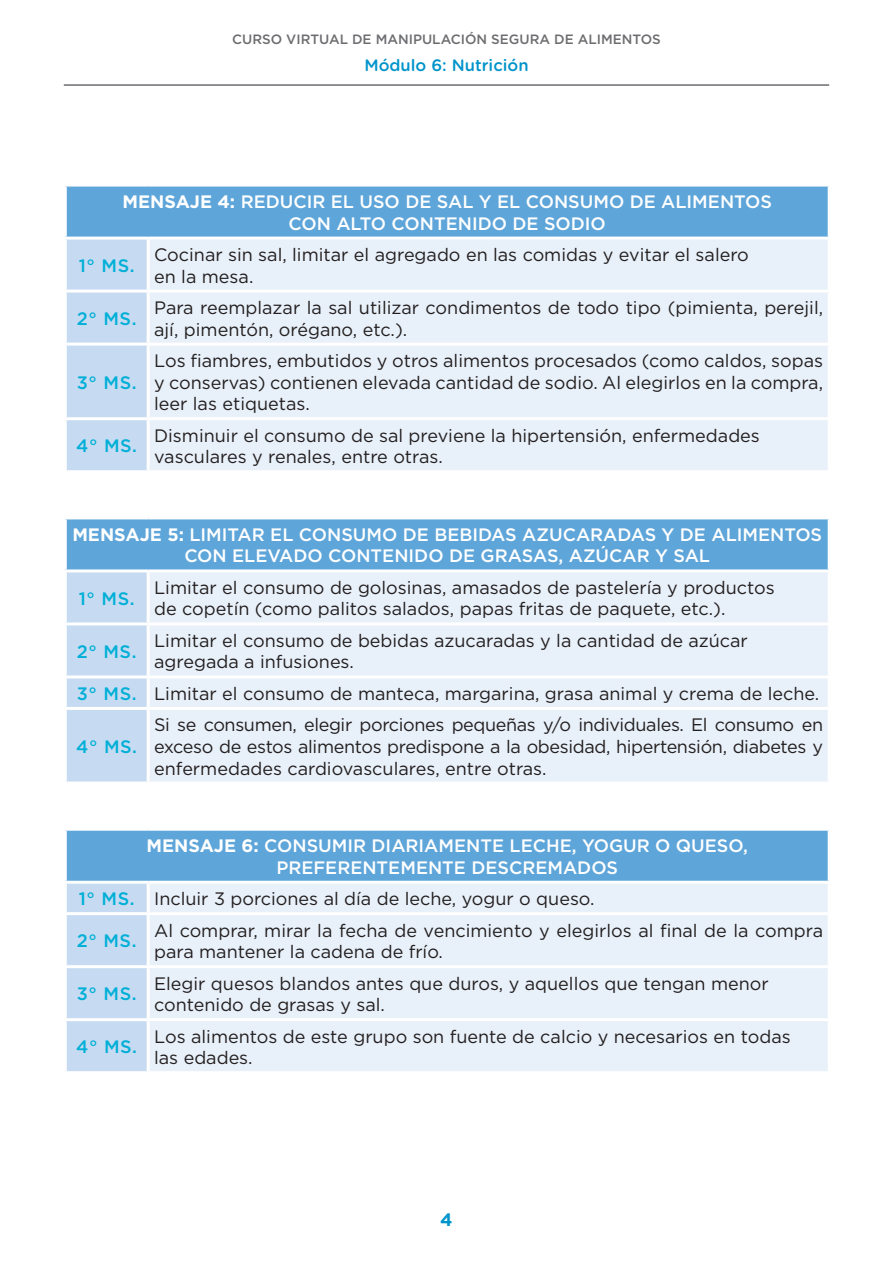
<style>
.page{position:relative;width:893px;height:1263px;background:#fff}
.page>*{position:absolute;margin:0;border:0;box-sizing:border-box;transform-origin:0 0}
.t1{font:18px/21.6px "Gotham";color:#231f20}
.t2{font:500 18px/21.6px "Gotham";color:#fff;text-align:center}
.t3{font:500 18px "Gotham";letter-spacing:.03em;color:#00afd7}
.t4{font:700 18px "Gotham";color:#0094ca}
.t5{font:500 16.5px "Gotham Rounded";color:#0094ca}
.t6{font:500 13.5px "Gotham";color:#6c6d70}
.s1{font-weight:700}
.s2{font-weight:500;color:#00afd7}
</style>
<div class="page">
<hr style="left:64px;top:84px;width:765px;height:2px;background:#6c6d70">
<div style="left:65px;top:185px;width:764px;height:53px;background:#5ea5da"></div>
<div style="left:67px;top:240px;width:80px;height:230px;background:#c6dbf1"></div>
<div style="left:150px;top:240px;width:678px;height:230px;background:#e8f0f9"></div>
<hr style="left:64px;top:184px;width:84px;height:3px;background:#fff">
<hr style="left:64px;top:187px;width:3px;height:50px;background:#fff">
<hr style="left:148px;top:184px;width:683px;height:3px;background:#fff">
<hr style="left:828px;top:187px;width:3px;height:50px;background:#fff">
<hr style="left:64px;top:237px;width:84px;height:3px;background:#fff">
<hr style="left:148px;top:237px;width:683px;height:3px;background:#fff">
<hr style="left:64px;top:290px;width:84px;height:3px;background:#fff">
<hr style="left:148px;top:290px;width:683px;height:3px;background:#fff">
<hr style="left:64px;top:343px;width:84px;height:3px;background:#fff">
<hr style="left:148px;top:343px;width:683px;height:3px;background:#fff">
<hr style="left:64px;top:417px;width:84px;height:3px;background:#fff">
<hr style="left:148px;top:417px;width:683px;height:3px;background:#fff">
<div style="left:65px;top:518px;width:764px;height:53px;background:#5ea5da"></div>
<div style="left:67px;top:572px;width:80px;height:209px;background:#c6dbf1"></div>
<div style="left:150px;top:572px;width:678px;height:209px;background:#e8f0f9"></div>
<hr style="left:64px;top:516px;width:84px;height:3px;background:#fff">
<hr style="left:64px;top:519px;width:3px;height:50px;background:#fff">
<hr style="left:148px;top:516px;width:683px;height:3px;background:#fff">
<hr style="left:828px;top:519px;width:3px;height:50px;background:#fff">
<hr style="left:64px;top:569px;width:84px;height:3px;background:#fff">
<hr style="left:148px;top:569px;width:683px;height:3px;background:#fff">
<hr style="left:64px;top:622px;width:84px;height:3px;background:#fff">
<hr style="left:148px;top:622px;width:683px;height:3px;background:#fff">
<hr style="left:64px;top:675px;width:84px;height:3px;background:#fff">
<hr style="left:148px;top:675px;width:683px;height:3px;background:#fff">
<hr style="left:64px;top:707px;width:84px;height:3px;background:#fff">
<hr style="left:148px;top:707px;width:683px;height:3px;background:#fff">
<div style="left:65px;top:829px;width:764px;height:53px;background:#5ea5da"></div>
<div style="left:67px;top:884px;width:80px;height:187px;background:#c6dbf1"></div>
<div style="left:150px;top:884px;width:678px;height:187px;background:#e8f0f9"></div>
<hr style="left:64px;top:828px;width:84px;height:3px;background:#fff">
<hr style="left:64px;top:831px;width:3px;height:50px;background:#fff">
<hr style="left:148px;top:828px;width:683px;height:3px;background:#fff">
<hr style="left:828px;top:831px;width:3px;height:50px;background:#fff">
<hr style="left:64px;top:881px;width:84px;height:3px;background:#fff">
<hr style="left:148px;top:881px;width:683px;height:3px;background:#fff">
<hr style="left:64px;top:912px;width:84px;height:3px;background:#fff">
<hr style="left:148px;top:912px;width:683px;height:3px;background:#fff">
<hr style="left:64px;top:965px;width:84px;height:3px;background:#fff">
<hr style="left:148px;top:965px;width:683px;height:3px;background:#fff">
<hr style="left:64px;top:1018px;width:84px;height:3px;background:#fff">
<hr style="left:148px;top:1018px;width:683px;height:3px;background:#fff">
<p class="t6" style="left:232px;top:30px;width:430px">CURSO VIRTUAL DE MANIPULACIÓN SEGURA DE ALIMENTOS</p>
<p class="t5" style="left:364px;top:53px;width:166px">Módulo 6: Nutrición</p>
<p class="t2" style="left:123px;top:191px;width:651px"><span class="s1">MENSAJE 4:</span> REDUCIR EL USO DE SAL Y EL CONSUMO DE ALIMENTOS<br>CON ALTO CONTENIDO DE SODIO</p>
<p class="t3" style="left:79px;top:254px;width:57px">1° MS.</p>
<p class="t1" style="left:154px;top:243px;width:596px">Cocinar sin sal, limitar el agregado en las comidas y evitar el salero en la mesa.</p>
<p class="t3" style="left:77px;top:307px;width:61px">2° MS.</p>
<p class="t1" style="left:154px;top:296px;width:670px">Para reemplazar la sal utilizar condimentos de todo tipo (pimienta, perejil, ají, pimentón, orégano, etc.).</p>
<p class="t3" style="left:77px;top:370px;width:61px">3° MS.</p>
<p class="t1" style="left:154px;top:349px;width:671px;text-align:justify">Los fiambres, embutidos y otros alimentos procesados (como caldos, sopas y conservas) contienen elevada cantidad de sodio. Al elegirlos en la compra, leer las etiquetas.</p>
<p class="t3" style="left:76px;top:434px;width:62px">4° MS.</p>
<p class="t1" style="left:154px;top:424px;width:607px">Disminuir el consumo de sal previene la hipertensión, enfermedades vasculares y renales, entre otras.</p>
<p class="t2" style="left:72px;top:523px;width:751px"><span class="s1">MENSAJE 5:</span> LIMITAR EL CONSUMO DE BEBIDAS AZUCARADAS Y DE ALIMENTOS<br>CON ELEVADO CONTENIDO DE GRASAS, AZÚCAR Y SAL</p>
<p class="t3" style="left:79px;top:586px;width:57px">1° MS.</p>
<p class="t1" style="left:154px;top:576px;width:622px">Limitar el consumo de golosinas, amasados de pastelería y productos de copetín (como palitos salados, papas fritas de paquete, etc.).</p>
<p class="t3" style="left:77px;top:639px;width:61px">2° MS.</p>
<p class="t1" style="left:154px;top:629px;width:595px">Limitar el consumo de bebidas azucaradas y la cantidad de azúcar agregada a infusiones.</p>
<p class="t1" style="left:77px;top:682px;width:744px"><span class="s2">3° MS.</span> Limitar el consumo de manteca, margarina, grasa animal y crema de leche.</p>
<p class="t3" style="left:76px;top:735px;width:62px">4° MS.</p>
<p class="t1" style="left:154px;top:714px;width:670px;text-align:justify">Si se consumen, elegir porciones pequeñas y/o individuales. El consumo en exceso de estos alimentos predispone a la obesidad, hipertensión, diabetes y enfermedades cardiovasculares, entre otras.</p>
<p class="t2" style="left:147px;top:835px;width:603px"><span class="s1">MENSAJE 6:</span> CONSUMIR DIARIAMENTE LECHE, YOGUR O QUESO,<br>PREFERENTEMENTE DESCREMADOS</p>
<p class="t1" style="left:79px;top:887px;width:517px"><span class="s2">1° MS.</span> Incluir 3 porciones al día de leche, yogur o queso.</p>
<p class="t3" style="left:77px;top:929px;width:61px">2° MS.</p>
<p class="t1" style="left:154px;top:919px;width:670px">Al comprar, mirar la fecha de vencimiento y elegirlos al final de la compra para mantener la cadena de frío.</p>
<p class="t3" style="left:77px;top:982px;width:61px">3° MS.</p>
<p class="t1" style="left:154px;top:972px;width:616px">Elegir quesos blandos antes que duros, y aquellos que tengan menor contenido de grasas y sal.</p>
<p class="t3" style="left:76px;top:1035px;width:62px">4° MS.</p>
<p class="t1" style="left:154px;top:1025px;width:638px">Los alimentos de este grupo son fuente de calcio y necesarios en todas las edades.</p>
<p class="t4" style="left:440px;top:1208px;width:14px">4</p>
</div>
